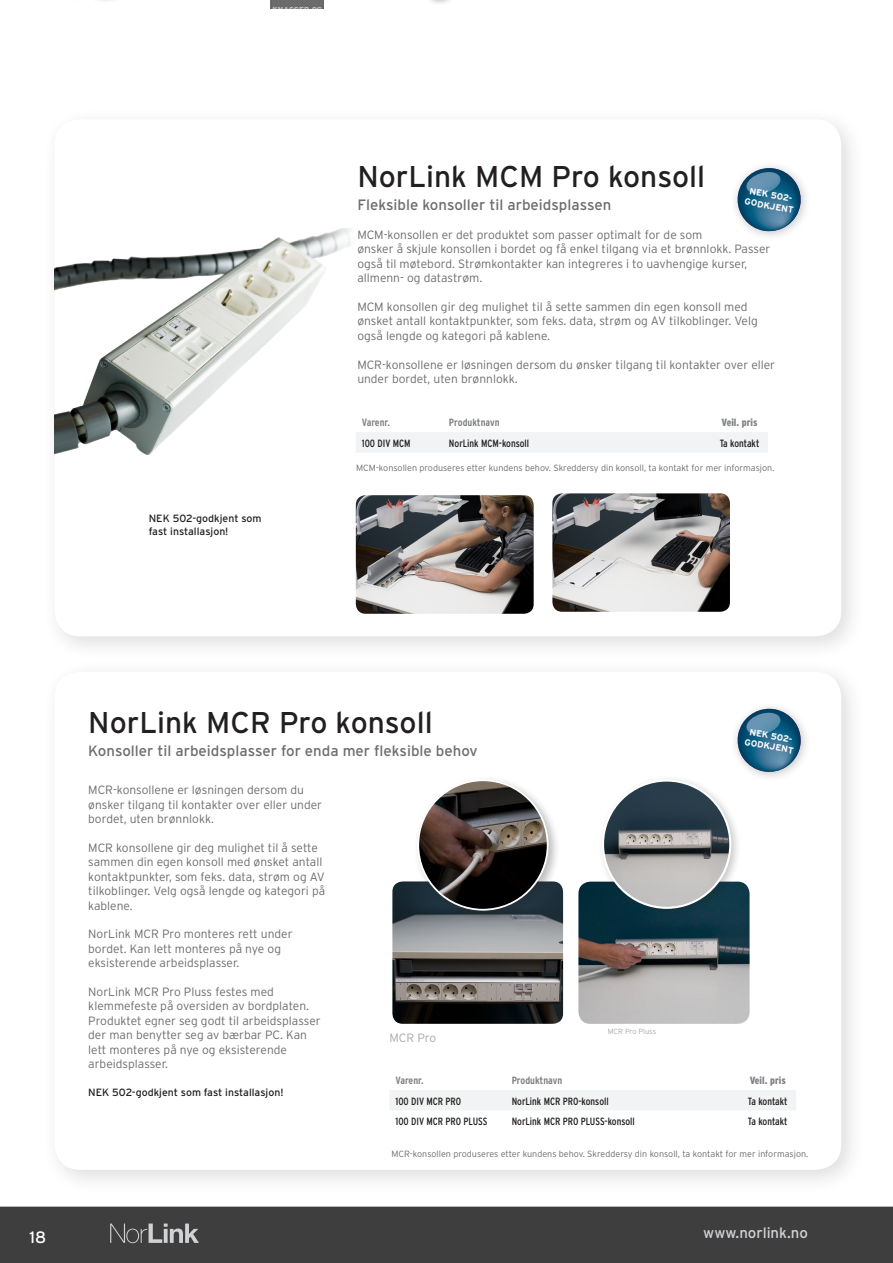
<style>
.page{position:relative;width:893px;height:1263px;background:#fff}
.page>*{position:absolute;margin:0;border:0;box-sizing:border-box;transform-origin:0 0}
.t1{font:30px "Interstate";color:#231f20}
.t2{font:16.5px "Interstate";color:#fff}
.t3{font:15px "Interstate";color:#6c6d70}
.t4{font:15px "Interstate";color:#d1d2d4}
.t5{font:300 12px/14.4px "Interstate";color:#6c6d70}
.t6{font:300 12px "Interstate";color:#a8a9ad}
.t7{font:condensed 10.5px "Interstate";color:#231f20}
.t8{font:10.5px/12.6px "Interstate";color:#231f20}
.t9{font:700 condensed 10.5px "Interstate";color:#808285}
.t10{font:900 condensed 10.5px "Interstate";color:#808285}
.t11{font:300 9px "Interstate";color:#6c6d70}
.t12{font:700 9px "Interstate";color:#fff}
.t13{font:300 7.5px "Interstate";color:#a8a9ad}
.t14{font:900 7.35px "Interstate";color:#bcbdc0}
</style>
<div class="page">
<div style="left:271px;top:0;width:53px;height:9px;background:#6d6d6c"></div>
<div style="left:411px;top:0;width:53px;height:6px;background:#231f20;opacity:.75"></div>
<div style="left:0;top:1206px;width:893px;height:57px;background:#3e3e3f"></div>
<div style="left:103px;top:1216px;width:102px;height:31px;background:#3e3e3f;border-radius:10px"></div>
<svg style="left:110px;top:1223px;width:89px;height:20px"></svg>
<div style="left:42px;top:107px;width:824px;height:554px;background:#231f20;opacity:.15"></div>
<div style="left:55px;top:119px;width:786px;height:517px;background:#fff;border-radius:26px"></div>
<div style="left:42px;top:659px;width:824px;height:535px;background:#231f20;opacity:.15"></div>
<div style="left:55px;top:672px;width:786px;height:498px;background:#fff;border-radius:26px"></div>
<div style="left:372px;top:432px;width:396px;height:20px;background:#f2f3f4"></div>
<img style="left:356px;top:495px;width:178px;height:119px">
<img style="left:552px;top:493px;width:178px;height:119px">
<div style="left:730px;top:161px;width:81px;height:81px;background:#231f20;opacity:.25"></div>
<svg style="left:735px;top:168px;width:68px;height:66px"></svg>
<div style="left:390px;top:1090px;width:406px;height:20px;background:#f2f3f4"></div>
<img style="left:578px;top:882px;width:172px;height:142px">
<div style="left:597px;top:774px;width:146px;height:146px;background:#231f20;opacity:.25"></div>
<img style="left:603px;top:780px;width:127px;height:127px">
<img style="left:392px;top:881px;width:171px;height:143px">
<div style="left:413px;top:775px;width:148px;height:148px;background:#231f20;opacity:.3"></div>
<img style="left:418px;top:780px;width:130px;height:130px;border-radius:65px">
<div style="left:730px;top:701px;width:81px;height:81px;background:#231f20;opacity:.25"></div>
<svg style="left:735px;top:709px;width:68px;height:65px"></svg>
<img style="left:55px;top:228px;width:317px;height:227px">
<p class="t14" style="left:273px;top:6px;width:51px">KNAGGER OG</p>
<p class="t8" style="left:149px;top:512px;width:114px">NEK 502-godkjent som fast installasjon!</p>
<p class="t1" style="left:357px;top:159px;width:349px">NorLink MCM Pro konsoll</p>
<p class="t3" style="left:357px;top:196px;width:255px">Fleksible konsoller til arbeidsplassen</p>
<p class="t5" style="left:357px;top:227px;width:415px">MCM-konsollen er det produktet som passer optimalt for de som<br>ønsker å skjule konsollen i bordet og få enkel tilgang via et brønnlokk. Passer også til møtebord. Strømkontakter kan integreres i to uavhengige kurser, allmenn- og datastrøm.</p>
<p class="t5" style="left:357px;top:299px;width:402px">MCM konsollen gir deg mulighet til å sette sammen din egen konsoll med ønsket antall kontaktpunkter, som feks. data, strøm og AV tilkoblinger. Velg også lengde og kategori på kablene.</p>
<p class="t5" style="left:357px;top:357px;width:419px">MCR-konsollene er løsningen dersom du ønsker tilgang til kontakter over eller under bordet, uten brønnlokk.</p>
<p class="t12" style="left:751px;top:186px;width:45px;rotate:10deg">NEK 502-</p>
<p class="t12" style="left:746px;top:196px;width:51px;rotate:10deg">GODKJENT</p>
<p class="t9" style="left:362px;top:416px;width:30px">Varenr.</p>
<p class="t9" style="left:449px;top:416px;width:52px">Produktnavn</p>
<p class="t10" style="left:721px;top:417px;width:38px">Veil. pris</p>
<p class="t7" style="left:362px;top:437px;width:50px">100 DIV MCM</p>
<p class="t7" style="left:449px;top:437px;width:82px">NorLink MCM-konsoll</p>
<p class="t7" style="left:720px;top:437px;width:41px">Ta kontakt</p>
<p class="t11" style="left:356px;top:463px;width:420px">MCM-konsollen produseres etter kundens behov. Skreddersy din konsoll, ta kontakt for mer informasjon.</p>
<p class="t1" style="left:88px;top:706px;width:346px">NorLink MCR Pro konsoll</p>
<p class="t3" style="left:88px;top:742px;width:391px">Konsoller til arbeidsplasser for enda mer fleksible behov</p>
<p class="t5" style="left:88px;top:783px;width:235px">MCR-konsollene er løsningen dersom du ønsker tilgang til kontakter over eller under bordet, uten brønnlokk.</p>
<p class="t5" style="left:88px;top:840px;width:239px">MCR konsollene gir deg mulighet til å sette sammen din egen konsoll med ønsket antall kontaktpunkter, som feks. data, strøm og AV tilkoblinger. Velg også lengde og kategori på kablene.</p>
<p class="t5" style="left:88px;top:927px;width:206px">NorLink MCR Pro monteres rett under bordet. Kan lett monteres på nye og eksisterende arbeidsplasser.</p>
<p class="t5" style="left:88px;top:984px;width:234px">NorLink MCR Pro Pluss festes med klemmefeste på oversiden av bordplaten.<br>Produktet egner seg godt til arbeidsplasser der man benytter seg av bærbar PC. Kan lett monteres på nye og eksisterende arbeidsplasser.</p>
<p class="t9" style="left:395px;top:1074px;width:30px">Varenr.</p>
<p class="t9" style="left:512px;top:1074px;width:52px">Produktnavn</p>
<p class="t10" style="left:750px;top:1075px;width:38px">Veil. pris</p>
<p class="t7" style="left:395px;top:1095px;width:67px">100 DIV MCR PRO</p>
<p class="t7" style="left:512px;top:1095px;width:99px">NorLink MCR PRO-konsoll</p>
<p class="t7" style="left:748px;top:1095px;width:41px">Ta kontakt</p>
<p class="t7" style="left:395px;top:1115px;width:93px">100 DIV MCR PRO PLUSS</p>
<p class="t7" style="left:512px;top:1115px;width:125px">NorLink MCR PRO PLUSS-konsoll</p>
<p class="t7" style="left:748px;top:1115px;width:41px">Ta kontakt</p>
<p class="t12" style="left:751px;top:727px;width:45px;rotate:10deg">NEK 502-</p>
<p class="t12" style="left:746px;top:737px;width:51px;rotate:10deg">GODKJENT</p>
<p class="t13" style="left:608px;top:1027px;width:50px">MCR Pro Pluss</p>
<p class="t6" style="left:389px;top:1031px;width:48px">MCR Pro</p>
<p class="t8" style="left:88px;top:1086px;width:197px">NEK 502-godkjent som fast installasjon!</p>
<p class="t11" style="left:391px;top:1149px;width:419px">MCR-konsollen produseres etter kundens behov. Skreddersy din konsoll, ta kontakt for mer informasjon.</p>
<p class="t2" style="left:29px;top:1227px;width:18px">18</p>
<p class="t4" style="left:703px;top:1225px;width:106px">www.norlink.no</p>
</div>
